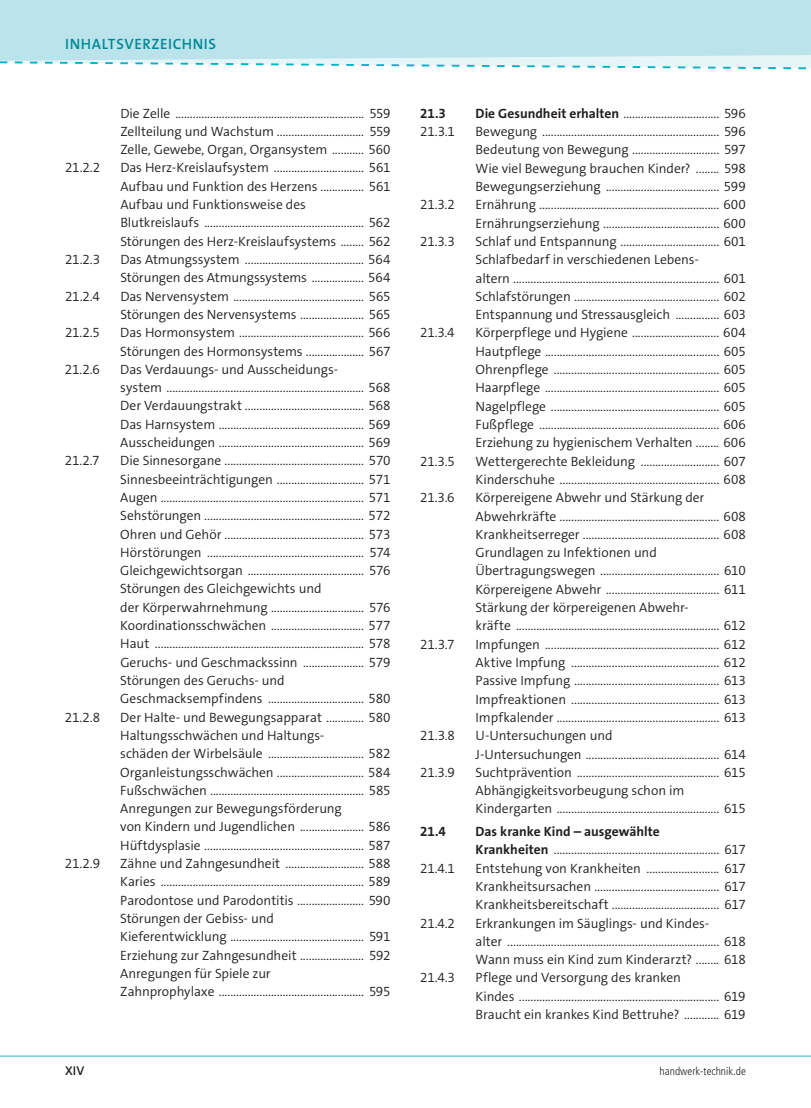
<style>
.page{position:relative;width:811px;height:1108px;background:#fff}
.page>*{position:absolute;margin:0;border:0;box-sizing:border-box;transform-origin:0 0}
.t1{font:600 15px "The Sans Os F";letter-spacing:.04em;color:#008996}
.t2{font:300 13.5px/18.3px "The Sans Os F";letter-spacing:-.005em;color:#231f20}
.t3{font:700 13.5px "The Sans Os F";color:#231f20}
.t4{font:600 12.75px "The Sans Os F";color:#231f20}
.t5{font:300 condensed 11.25px "Frutiger LT Std";color:#231f20}
.s1{font-weight:700}
</style>
<div class="page">
<svg style="left:0;top:61px;width:810px;height:9px"></svg>
<svg style="left:0;top:14px;width:810px;height:47px;background:#bce4eb"></svg>
<hr style="left:0;top:1055px;width:810px;height:2px;background:#71cdd9">
<div style="left:0;top:0;width:811px;height:14px;background:#bae3eb"></div>
<p class="t1" style="left:65px;top:34px;width:152px">INHALTSVERZEICHNIS</p>
<p class="t2" style="left:120px;top:104px;width:272px;text-align:justify">Die Zelle ................................................................. 559<br>Zellteilung und Wachstum .............................. 559<br>Zelle, Gewebe, Organ, Organsystem ........... 560</p>
<p class="t2" style="left:65px;top:159px;width:37px">21.2.2</p>
<p class="t2" style="left:120px;top:159px;width:272px">Das Herz-Kreislaufsystem ............................... 561<br>Aufbau und Funktion des Herzens ............... 561<br>Aufbau und Funktionsweise des<br>Blutkreislaufs ....................................................... 562<br>Störungen des Herz-Kreislaufsystems ........ 562</p>
<p class="t2" style="left:65px;top:250px;width:37px">21.2.3</p>
<p class="t2" style="left:120px;top:250px;width:272px">Das Atmungssystem ......................................... 564<br>Störungen des Atmungssystems .................. 564</p>
<p class="t2" style="left:65px;top:287px;width:36px">21.2.4</p>
<p class="t2" style="left:120px;top:287px;width:271px">Das Nervensystem ............................................. 565<br>Störungen des Nervensystems ...................... 565</p>
<p class="t2" style="left:65px;top:324px;width:37px">21.2.5</p>
<p class="t2" style="left:120px;top:324px;width:272px">Das Hormonsystem ........................................... 566<br>Störungen des Hormonsystems .................... 567</p>
<p class="t2" style="left:65px;top:360px;width:36px">21.2.6</p>
<p class="t2" style="left:120px;top:360px;width:272px">Das Verdauungs- und Ausscheidungs-<br>system .................................................................... 568<br>Der Verdauungstrakt ......................................... 568<br>Das Harnsystem .................................................. 569<br>Ausscheidungen .................................................. 569</p>
<p class="t2" style="left:65px;top:452px;width:36px">21.2.7</p>
<p class="t2" style="left:120px;top:452px;width:272px">Die Sinnesorgane ................................................ 570<br>Sinnesbeeinträchtigungen .............................. 571<br>Augen ...................................................................... 571<br>Sehstörungen ....................................................... 572<br>Ohren und Gehör ................................................ 573<br>Hörstörungen ...................................................... 574<br>Gleichgewichtsorgan ........................................ 576<br>Störungen des Gleichgewichts und<br>der Körperwahrnehmung ................................ 576<br>Koordinationsschwächen ................................ 577<br>Haut ........................................................................ 578<br>Geruchs- und Geschmackssinn ..................... 579<br>Störungen des Geruchs- und Geschmacksempfindens ................................. 580</p>
<p class="t2" style="left:65px;top:708px;width:37px">21.2.8</p>
<p class="t2" style="left:120px;top:708px;width:272px">Der Halte- und Bewegungsapparat ............. 580<br>Haltungsschwächen und Haltungs-<br>schäden der Wirbelsäule ................................. 582<br>Organleistungsschwächen .............................. 584<br>Fußschwächen ..................................................... 585<br>Anregungen zur Bewegungsförderung<br>von Kindern und Jugendlichen ...................... 586<br>Hüftdysplasie ....................................................... 587</p>
<p class="t2" style="left:65px;top:854px;width:37px">21.2.9</p>
<p class="t2" style="left:120px;top:854px;width:272px">Zähne und Zahngesundheit ........................... 588<br>Karies ...................................................................... 589<br>Parodontose und Parodontitis ....................... 590<br>Störungen der Gebiss- und<br>Kieferentwicklung .............................................. 591<br>Erziehung zur Zahngesundheit ...................... 592<br>Anregungen für Spiele zur<br>Zahnprophylaxe .................................................. 595</p>
<p class="t3" style="left:420px;top:105px;width:27px">21.3</p>
<p class="t2" style="left:475px;top:104px;width:271px"><span class="s1">Die Gesundheit erhalten</span> ................................. 596</p>
<p class="t2" style="left:420px;top:123px;width:36px">21.3.1</p>
<p class="t2" style="left:475px;top:123px;width:272px;text-align:justify">Bewegung ............................................................. 596<br>Bedeutung von Bewegung .............................. 597<br>Wie viel Bewegung brauchen Kinder? ........ 598<br>Bewegungserziehung ....................................... 599</p>
<p class="t2" style="left:420px;top:196px;width:36px">21.3.2</p>
<p class="t2" style="left:475px;top:196px;width:272px">Ernährung .............................................................. 600<br>Ernährungserziehung ........................................ 600</p>
<p class="t2" style="left:420px;top:232px;width:36px">21.3.3</p>
<p class="t2" style="left:475px;top:232px;width:272px">Schlaf und Entspannung .................................. 601<br>Schlafbedarf in verschiedenen Lebens-<br>altern ....................................................................... 601<br>Schlafstörungen .................................................. 602<br>Entspannung und Stressausgleich ............... 603</p>
<p class="t2" style="left:420px;top:324px;width:36px">21.3.4</p>
<p class="t2" style="left:475px;top:324px;width:272px;text-align:justify">Körperpflege und Hygiene .............................. 604<br>Hautpflege ............................................................ 605<br>Ohrenpflege ......................................................... 605<br>Haarpflege ............................................................ 605<br>Nagelpflege .......................................................... 605<br>Fußpflege .............................................................. 606<br>Erziehung zu hygienischem Verhalten ........ 606</p>
<p class="t2" style="left:420px;top:452px;width:36px">21.3.5</p>
<p class="t2" style="left:475px;top:452px;width:272px">Wettergerechte Bekleidung ........................... 607<br>Kinderschuhe ....................................................... 608</p>
<p class="t2" style="left:420px;top:489px;width:36px">21.3.6</p>
<p class="t2" style="left:475px;top:489px;width:272px">Körpereigene Abwehr und Stärkung der Abwehrkräfte ....................................................... 608<br>Krankheitserreger ............................................... 608<br>Grundlagen zu Infektionen und Übertragungswegen ......................................... 610<br>Körpereigene Abwehr ....................................... 611<br>Stärkung der körpereigenen Abwehr-<br>kräfte ...................................................................... 612</p>
<p class="t2" style="left:420px;top:635px;width:36px">21.3.7</p>
<p class="t2" style="left:475px;top:635px;width:272px;text-align:justify">Impfungen ............................................................ 612<br>Aktive Impfung ................................................... 612<br>Passive Impfung .................................................. 613<br>Impfreaktionen ................................................... 613<br>Impfkalender ........................................................ 613</p>
<p class="t2" style="left:420px;top:727px;width:36px">21.3.8</p>
<p class="t2" style="left:475px;top:727px;width:271px">U-Untersuchungen und<br>J-Untersuchungen .............................................. 614</p>
<p class="t2" style="left:420px;top:763px;width:36px">21.3.9</p>
<p class="t2" style="left:475px;top:763px;width:272px">Suchtprävention ................................................. 615<br>Abhängigkeitsvorbeugung schon im<br>Kindergarten ........................................................ 615</p>
<p class="t3" style="left:420px;top:823px;width:27px">21.4</p>
<p class="t2" style="left:475px;top:822px;width:272px"><span class="s1">Das kranke Kind – ausgewählte<br>Krankheiten</span> ......................................................... 617</p>
<p class="t2" style="left:420px;top:859px;width:36px">21.4.1</p>
<p class="t2" style="left:475px;top:859px;width:272px;text-align:justify">Entstehung von Krankheiten ......................... 617<br>Krankheitsursachen ........................................... 617<br>Krankheitsbereitschaft ..................................... 617</p>
<p class="t2" style="left:420px;top:914px;width:36px">21.4.2</p>
<p class="t2" style="left:475px;top:914px;width:271px">Erkrankungen im Säuglings- und Kindes-<br>alter ......................................................................... 618<br>Wann muss ein Kind zum Kinderarzt? ........ 618</p>
<p class="t2" style="left:420px;top:969px;width:36px">21.4.3</p>
<p class="t2" style="left:475px;top:969px;width:271px">Pflege und Versorgung des kranken<br>Kindes ..................................................................... 619<br>Braucht ein krankes Kind Bettruhe? ............ 619</p>
<p class="t4" style="left:65px;top:1063px;width:21px">XIV</p>
<p class="t5" style="left:659px;top:1065px;width:88px">handwerk-technik.de</p>
</div>
